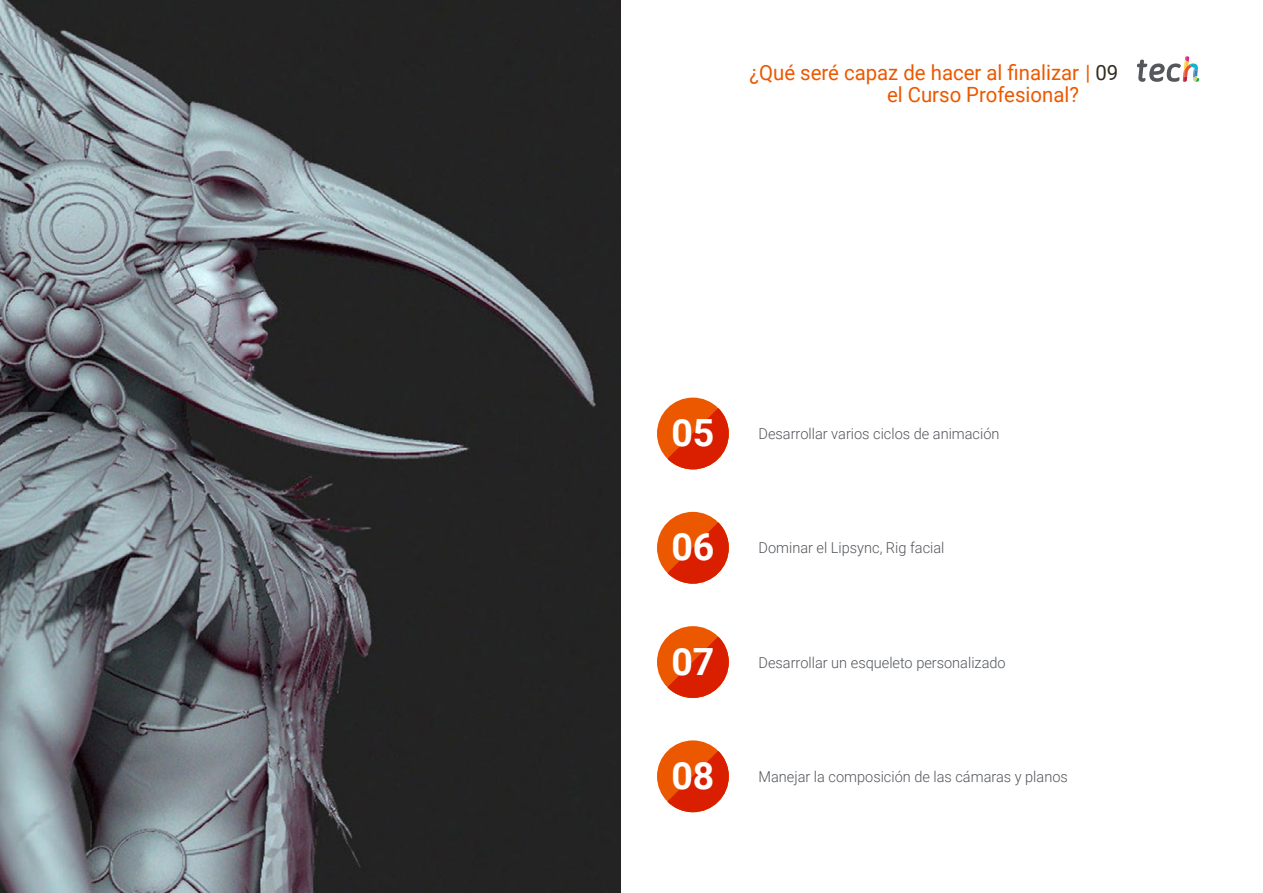
<style>
.page{position:relative;width:1263px;height:893px;background:#fff}
.page>*{position:absolute;margin:0;border:0;box-sizing:border-box;transform-origin:0 0}
.t1{font:700 37.5px "Roboto";color:#fff}
.t2{font:21px/22.5px "Roboto";color:#ec5800}
.t3{font:300 15px "Roboto";color:#52555b}
.s1{color:#312e20}
</style>
<div class="page">
<img style="left:0;top:0;width:621px;height:893px">
<svg style="left:1137px;top:56px;width:62px;height:26px"></svg>
<div style="left:657px;top:512px;width:72px;height:72px;background:#ec5800;border-radius:50%"></div>
<svg style="left:667px;top:522px;width:62px;height:62px"></svg>
<div style="left:657px;top:740px;width:72px;height:72px;background:#ec5800;border-radius:50%"></div>
<svg style="left:667px;top:751px;width:62px;height:61px"></svg>
<div style="left:657px;top:626px;width:72px;height:72px;background:#ec5800;border-radius:50%"></div>
<svg style="left:667px;top:637px;width:62px;height:61px"></svg>
<div style="left:657px;top:398px;width:72px;height:71px;background:#ec5800;border-radius:50%"></div>
<svg style="left:667px;top:408px;width:62px;height:61px"></svg>
<h2 class="t2" style="left:887px;top:60px;width:233px;text-indent:-138px">¿Qué seré capaz de hacer al finalizar | <span class="s1">09 </span>el Curso Profesional?</h2>
<h1 class="t1" style="left:671px;top:407px;width:45px">05</h1>
<p class="t3" style="left:758px;top:423px;width:242px">Desarrollar varios ciclos de animación</p>
<h1 class="t1" style="left:671px;top:521px;width:45px">06</h1>
<p class="t3" style="left:758px;top:537px;width:187px">Dominar el Lipsync, Rig facial</p>
<h1 class="t1" style="left:671px;top:635px;width:45px">07</h1>
<p class="t3" style="left:758px;top:652px;width:249px">Desarrollar un esqueleto personalizado</p>
<h1 class="t1" style="left:671px;top:749px;width:45px">08</h1>
<p class="t3" style="left:758px;top:766px;width:311px">Manejar la composición de las cámaras y planos</p>
</div>
